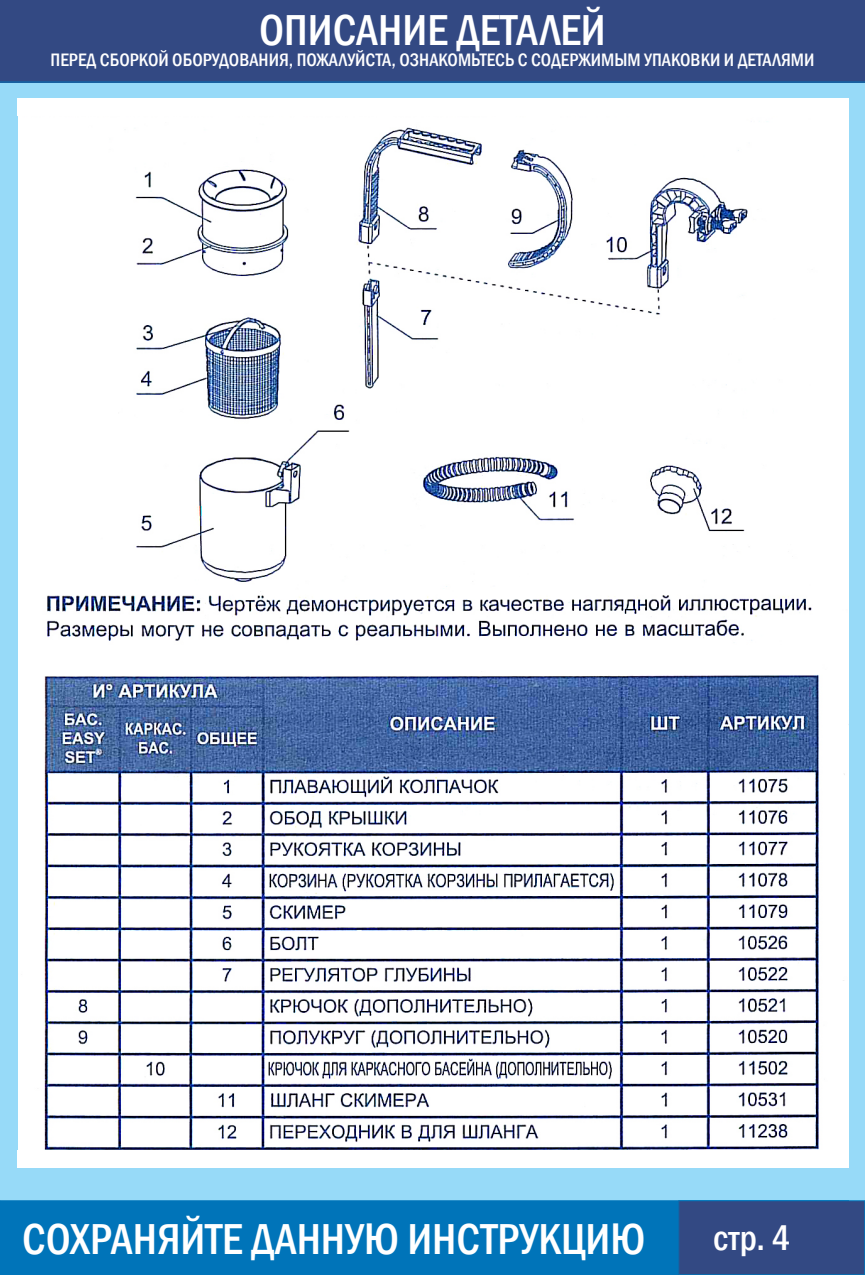
<style>
.page{position:relative;width:865px;height:1275px;background:#fff}
.page>*{position:absolute;margin:0;border:0;box-sizing:border-box;transform-origin:0 0}
.t1{font:500 condensed 44.5px "Franklin Gothic";color:#fff}
.t2{font:500 condensed 36px "Franklin Gothic";color:#fff}
.t3{font:500 condensed 18.5px "Franklin Gothic";color:#fff}
</style>
<div class="page">
<img style="left:44px;top:127px;width:801px;height:1023px">
<div style="left:0;top:81px;width:865px;height:18px;background:#97daf8"></div>
<div style="left:0;top:76px;width:18px;height:1199px;background:#97daf8"></div>
<div style="left:0;top:1168px;width:865px;height:107px;background:#97daf8"></div>
<div style="left:0;top:1201px;width:865px;height:74px;background:#0074b9"></div>
<div style="left:0;top:1200px;width:865px;height:75px;border:1px solid #0074b9"></div>
<div style="left:849px;top:76px;width:16px;height:1199px;background:#97daf8"></div>
<div style="left:679px;top:1201px;width:186px;height:74px;background:#334983"></div>
<div style="left:678px;top:1200px;width:187px;height:75px;border:1px solid #0074b9"></div>
<div style="left:0;top:0;width:865px;height:82px;background:#334983"></div>
<p class="t1" style="left:259px;top:1px;width:348px">ОПИСАНИЕ ДЕТАЛЕЙ</p>
<p class="t3" style="left:51px;top:47px;width:765px">ПЕРЕД СБОРКОЙ ОБОРУДОВАНИЯ, ПОЖАЛУЙСТА, ОЗНАКОМЬТЕСЬ С СОДЕРЖИМЫМ УПАКОВКИ И ДЕТАЛЯМИ</p>
<p class="t1" style="left:22px;top:1210px;width:625px">СОХРАНЯЙТЕ ДАННУЮ ИНСТРУКЦИЮ</p>
<p class="t2" style="left:713px;top:1214px;width:79px">стр. 4</p>
</div>
